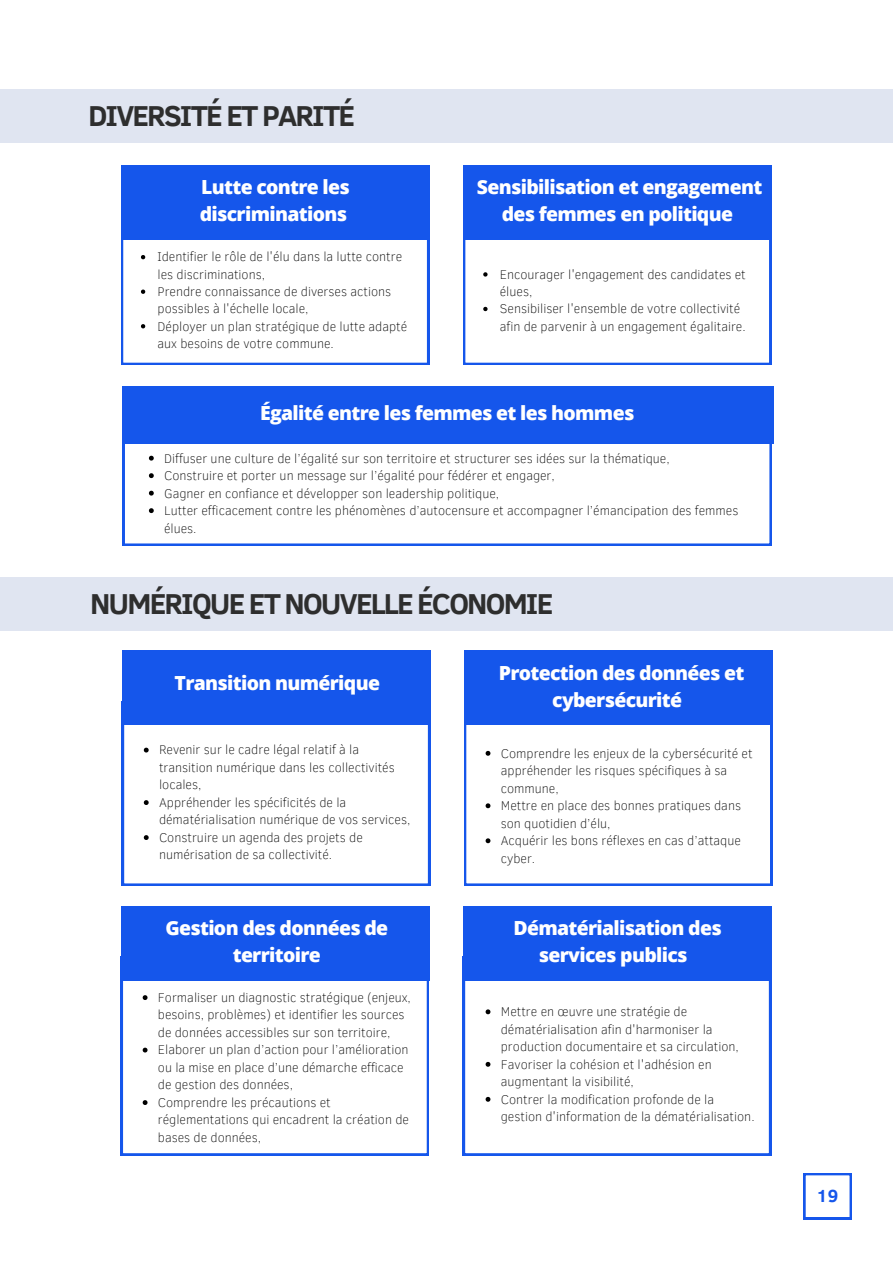
<style>
.page{position:relative;width:893px;height:1264px;background:#fff}
.page>*{position:absolute;margin:0;border:0;box-sizing:border-box;transform-origin:0 0}
.t1{font:700 29.55px "Clear Sans";letter-spacing:-.06em;color:#2e2e2e}
.t2{font:800 19.35px/27px "Open Sans";letter-spacing:-.035em;color:#fff;text-align:center}
.t3{font:700 18px "Clear Sans";color:#1556eb}
.t4{font:100 12.9px/17.5px "Clear Sans";color:#000}
</style>
<div class="page">
<div style="left:0;top:89px;width:892px;height:54px;background:#e0e5f1"></div>
<div style="left:0;top:577px;width:892px;height:53px;background:#e0e5f1"></div>
<svg style="left:122px;top:725px;width:308px;height:160px"></svg>
<svg style="left:121px;top:980px;width:308px;height:175px"></svg>
<svg style="left:464px;top:725px;width:308px;height:160px"></svg>
<svg style="left:463px;top:980px;width:308px;height:175px"></svg>
<div style="left:122px;top:650px;width:308px;height:75px;background:#1556eb"></div>
<div style="left:121px;top:905px;width:308px;height:75px;background:#1556eb"></div>
<div style="left:464px;top:650px;width:308px;height:75px;background:#1556eb"></div>
<div style="left:463px;top:905px;width:308px;height:75px;background:#1556eb"></div>
<svg style="left:144px;top:747px;width:5px;height:5px"></svg>
<svg style="left:144px;top:800px;width:5px;height:5px"></svg>
<svg style="left:144px;top:835px;width:5px;height:5px"></svg>
<svg style="left:463px;top:239px;width:308px;height:126px"></svg>
<svg style="left:483px;top:272px;width:4px;height:4px"></svg>
<svg style="left:483px;top:307px;width:4px;height:4px"></svg>
<svg style="left:121px;top:239px;width:308px;height:126px"></svg>
<svg style="left:141px;top:255px;width:4px;height:4px"></svg>
<svg style="left:141px;top:289px;width:4px;height:5px"></svg>
<svg style="left:141px;top:324px;width:4px;height:4px"></svg>
<svg style="left:143px;top:995px;width:4px;height:5px"></svg>
<svg style="left:143px;top:1047px;width:4px;height:5px"></svg>
<svg style="left:143px;top:1100px;width:4px;height:4px"></svg>
<svg style="left:485px;top:751px;width:5px;height:4px"></svg>
<svg style="left:485px;top:803px;width:5px;height:5px"></svg>
<svg style="left:485px;top:838px;width:5px;height:5px"></svg>
<div style="left:121px;top:165px;width:308px;height:74px;background:#1556eb"></div>
<div style="left:463px;top:165px;width:308px;height:74px;background:#1556eb"></div>
<svg style="left:123px;top:443px;width:648px;height:102px"></svg>
<div style="left:123px;top:386px;width:650px;height:57px;background:#1556eb"></div>
<svg style="left:149px;top:456px;width:5px;height:4px"></svg>
<svg style="left:149px;top:473px;width:5px;height:5px"></svg>
<svg style="left:149px;top:490px;width:5px;height:5px"></svg>
<svg style="left:149px;top:508px;width:5px;height:5px"></svg>
<svg style="left:485px;top:1009px;width:5px;height:5px"></svg>
<svg style="left:485px;top:1061px;width:5px;height:5px"></svg>
<svg style="left:485px;top:1096px;width:5px;height:5px"></svg>
<svg style="left:803px;top:1173px;width:48px;height:46px"></svg>
<h1 class="t1" style="left:88px;top:94px;width:268px">DIVERSITÉ ET PARITÉ</h1>
<h2 class="t2" style="left:200px;top:173px;width:152px;text-align:left">Lutte contre les discriminations</h2>
<h2 class="t2" style="left:477px;top:173px;width:287px">Sensibilisation et engagement des femmes en politique</h2>
<p class="t4" style="left:157px;top:248px;width:251px">Identifier le rôle de l'élu dans la lutte contre les discriminations,<br>Prendre connaissance de diverses actions possibles à l'échelle locale,<br>Déployer un plan stratégique de lutte adapté aux besoins de votre commune.</p>
<p class="t4" style="left:500px;top:265px;width:247px">Encourager l'engagement des candidates et élues,<br>Sensibiliser l'ensemble de votre collectivité afin de parvenir à un engagement égalitaire.</p>
<h2 class="t2" style="left:260px;top:399px;width:375px">Égalité entre les femmes et les hommes</h2>
<p class="t4" style="left:164px;top:448px;width:575px">Diffuser une culture de l’égalité sur son territoire et structurer ses idées sur la thématique,<br>Construire et porter un message sur l’égalité pour fédérer et engager,<br>Gagner en confiance et développer son leadership politique,<br>Lutter efficacement contre les phénomènes d’autocensure et accompagner l’émancipation des femmes élues.</p>
<h1 class="t1" style="left:90px;top:582px;width:464px">NUMÉRIQUE ET NOUVELLE ÉCONOMIE</h1>
<h2 class="t2" style="left:174px;top:669px;width:207px">Transition numérique</h2>
<p class="t4" style="left:159px;top:740px;width:253px">Revenir sur le cadre légal relatif à la transition numérique dans les collectivités locales,<br>Appréhender les spécificités de la dématérialisation numérique de vos services, Construire un agenda des projets de numérisation de sa collectivité.</p>
<h2 class="t2" style="left:165px;top:914px;width:224px">Gestion des données de territoire</h2>
<p class="t4" style="left:158px;top:988px;width:254px">Formaliser un diagnostic stratégique (enjeux, besoins, problèmes) et identifier les sources de données accessibles sur son territoire, Elaborer un plan d’action pour l’amélioration ou la mise en place d’une démarche efficace de gestion des données,<br>Comprendre les précautions et réglementations qui encadrent la création de bases de données,</p>
<h2 class="t2" style="left:498px;top:659px;width:247px">Protection des données et cybersécurité</h2>
<p class="t4" style="left:501px;top:743px;width:253px">Comprendre les enjeux de la cybersécurité et appréhender les risques spécifiques à sa commune,<br>Mettre en place des bonnes pratiques dans son quotidien d’élu,<br>Acquérir les bons réflexes en cas d’attaque cyber.</p>
<h2 class="t2" style="left:513px;top:913px;width:210px">Dématérialisation des services publics</h2>
<p class="t4" style="left:501px;top:1002px;width:255px">Mettre en œuvre une stratégie de dématérialisation afin d'harmoniser la production documentaire et sa circulation, Favoriser la cohésion et l'adhésion en augmentant la visibilité,<br>Contrer la modification profonde de la gestion d'information de la dématérialisation.</p>
<h3 class="t3" style="left:816px;top:1182px;width:23px">19</h3>
</div>
